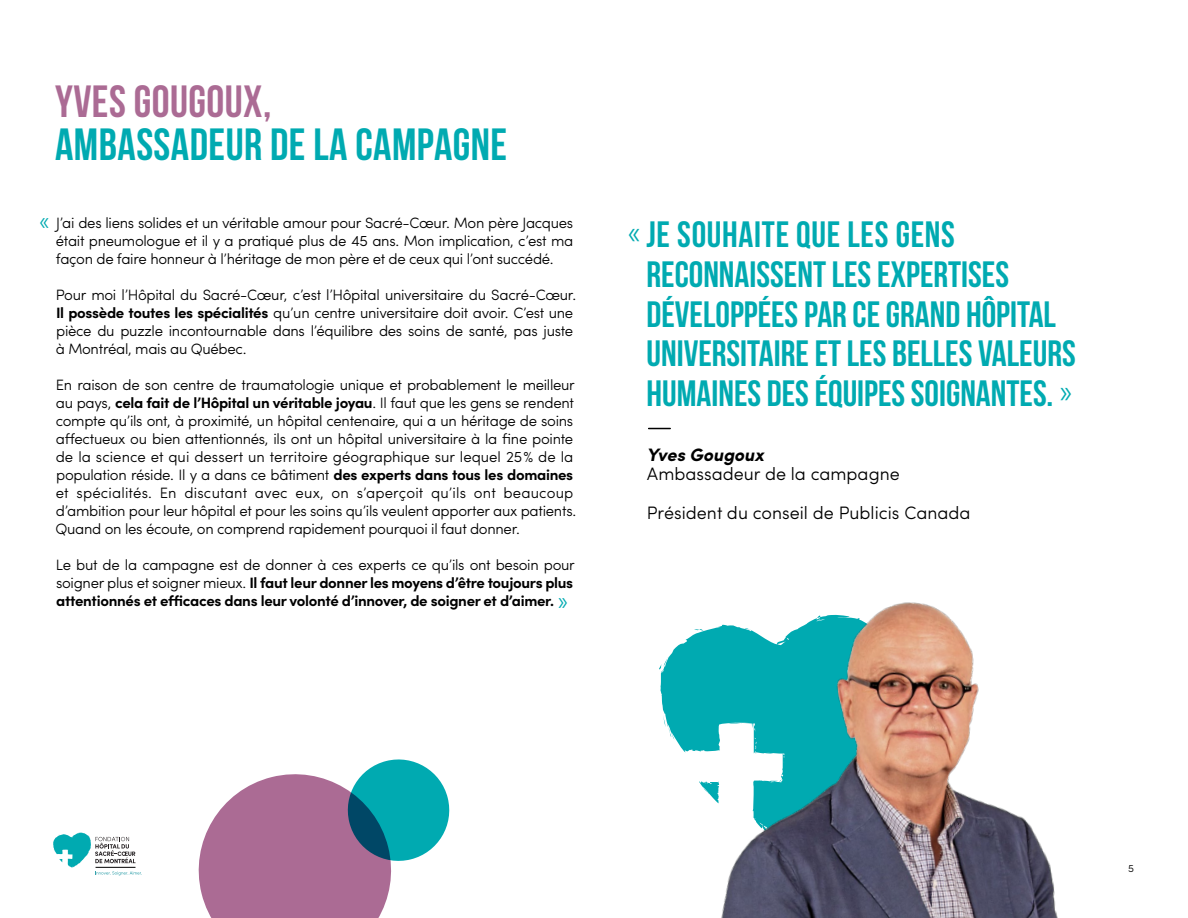
<style>
.page{position:relative;width:1188px;height:918px;background:#fff}
.page>*{position:absolute;margin:0;border:0;box-sizing:border-box;transform-origin:0 0}
.t1{font:700 45.15px "Bebas Neue";letter-spacing:.01em;color:#00aab1}
.t2{font:700 45.15px "Bebas Neue";letter-spacing:.01em;color:#ab6b94}
.t3{font:700 36.6px/39.8px "Bebas Neue";color:#00aab1}
.t4{font:300 23.7px "Sofia Pro";color:#00aab1}
.t5{font:300 18px/39px "Sofia Pro";color:#000}
.t6{font:italic 700 18px "Sofia Pro";color:#000}
.t7{font:300 15px/18px "Sofia Pro";letter-spacing:-.02em;color:#000}
.t8{font:700 15px/18px "Sofia Pro";letter-spacing:-.02em;color:#000;text-align:justify}
.t9{font:300 10.5px "Sofia Pro";color:#000}
.s1{font-weight:700}
.s2{font-weight:300}
</style>
<div class="page">
<svg style="left:649px;top:428px;width:21px;height:1px"></svg>
<svg style="left:53px;top:833px;width:89px;height:42px"></svg>
<hr style="left:96px;top:867px;width:39px;height:1px;background:#000">
<svg style="left:198px;top:759px;width:252px;height:159px"></svg>
<img style="left:659px;top:602px;width:399px;height:316px">
<h1 class="t2" style="left:55px;top:76px;width:218px">YVES GOUGOUX,</h1>
<h1 class="t1" style="left:55px;top:119px;width:454px">AMBASSADEUR DE LA CAMPAGNE</h1>
<p class="t7" style="left:56px;top:213px;width:519px;text-align:justify">J’ai des liens solides et un véritable amour pour Sacré-Cœur. Mon père Jacques était pneumologue et il y a pratiqué plus de 45 ans. Mon implication, c’est ma façon de faire honneur à l’héritage de mon père et de ceux qui l’ont succédé.</p>
<p class="t7" style="left:56px;top:285px;width:522px">Pour moi l’Hôpital du Sacré-Cœur, c’est l’Hôpital universitaire du Sacré-Cœur.<br><span class="s1">Il possède toutes les spécialités</span> qu’un centre universitaire doit avoir. C’est une pièce du puzzle incontournable dans l’équilibre des soins de santé, pas juste à Montréal, mais au Québec.</p>
<p class="t7" style="left:56px;top:375px;width:522px">En raison de son centre de traumatologie unique et probablement le meilleur au pays, <span class="s1">cela fait de l’Hôpital un véritable joyau</span>. Il faut que les gens se rendent compte qu’ils ont, à proximité, un hôpital centenaire, qui a un héritage de soins affectueux ou bien attentionnés, ils ont un hôpital universitaire à la fine pointe de la science et qui dessert un territoire géographique sur lequel 25 % de la population réside. Il y a dans ce bâtiment <span class="s1">des experts dans tous les domaines </span>et spécialités. En discutant avec eux, on s’aperçoit qu’ils ont beaucoup d’ambition pour leur hôpital et pour les soins qu’ils veulent apporter aux patients.<br>Quand on les écoute, on comprend rapidement pourquoi il faut donner.</p>
<p class="t8" style="left:56px;top:555px;width:521px"><span class="s2">Le but de la campagne est de donner à ces experts ce qu’ils ont besoin pour soigner plus et soigner mieux.</span> Il faut leur donner les moyens d’être toujours plus attentionnés et efficaces dans leur volonté d’innover, de soigner et d’aimer.</p>
<h3 class="t4" style="left:39px;top:205px;width:13px">«</h3>
<h3 class="t4" style="left:557px;top:585px;width:13px">»</h3>
<h2 class="t3" style="left:647px;top:214px;width:431px;text-indent:-19px"><sup>«</sup> JE SOUHAITE QUE LES GENS<br>RECONNAISSENT LES EXPERTISES<br>DÉVELOPPÉES PAR CE GRAND HÔPITAL<br>UNIVERSITAIRE ET LES BELLES VALEURS<br>HUMAINES DES ÉQUIPES SOIGNANTES. <sup>»</sup></h2>
<p class="t6" style="left:647px;top:441px;width:119px">Yves Gougoux</p>
<p class="t5" style="left:647px;top:453px;width:325px">Ambassadeur de la campagne<br>Président du conseil de Publicis Canada</p>
<p class="t9" style="left:1128px;top:860px;width:7px">5</p>
</div>
